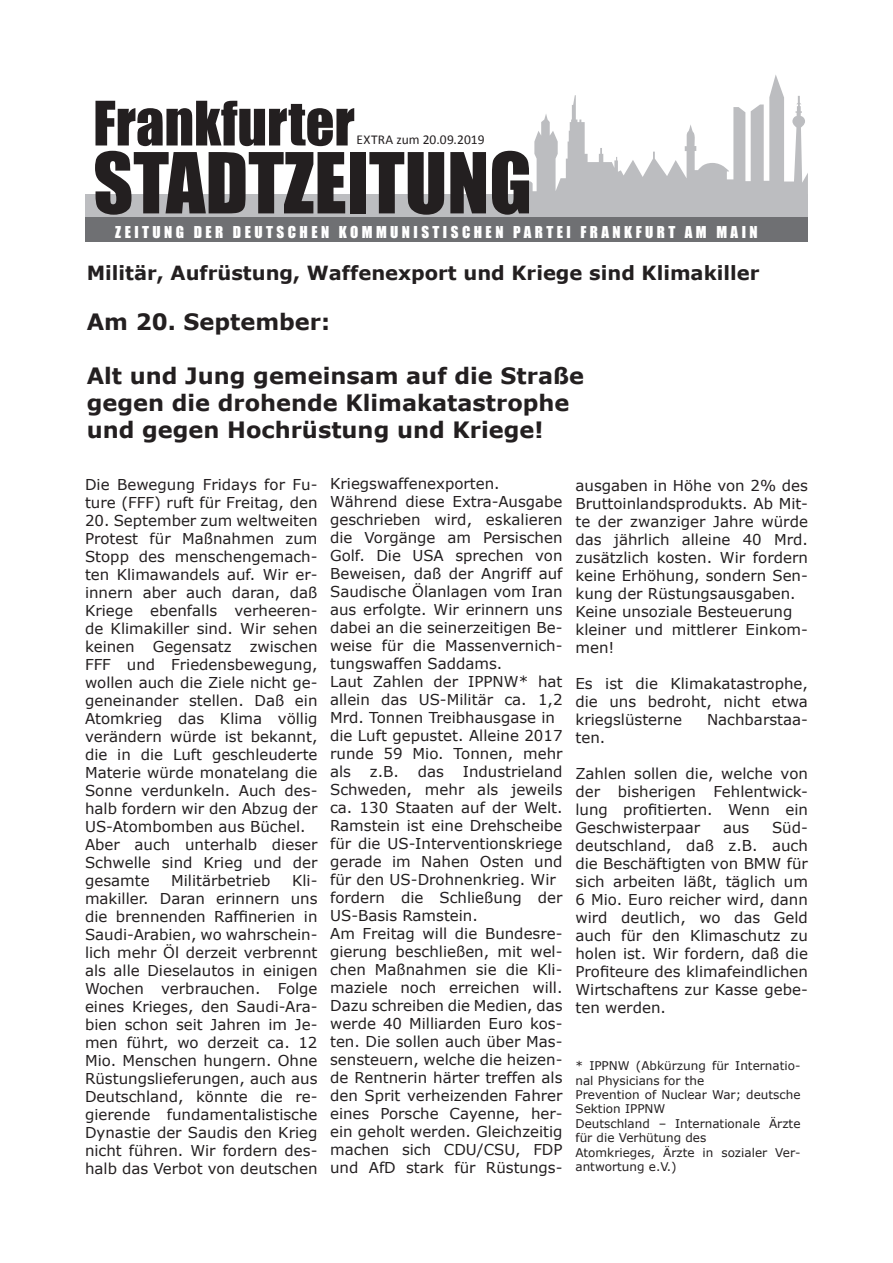
<style>
.page{position:relative;width:893px;height:1263px;background:#fff}
.page>*{position:absolute;margin:0;border:0;box-sizing:border-box;transform-origin:0 0}
.t1{font:77.55px "Impact";color:#231f20}
.t2{font:56.55px "Impact";color:#231f20}
.t3{font:700 22.5px "Verdana";color:#231f20}
.t4{font:700 19.5px "Verdana";color:#231f20}
.t5{font:15px/18px "Verdana";color:#231f20;text-align:justify}
.t6{font:15px "Impact";letter-spacing:.23em;color:#fff}
.Fließtext{font:13.5px "Calibri";letter-spacing:.005em;color:#231f20}
.t7{font:12px/14.4px "Verdana";color:#231f20}
</style>
<div class="page">
<svg style="left:527px;top:75px;width:281px;height:119px"></svg>
<div style="left:85px;top:194px;width:723px;height:23px;background:#bcbdc0"></div>
<div style="left:85px;top:217px;width:723px;height:25px;background:#6f7073"></div>
<p class="t2" style="left:93px;top:79px;width:263px">Frankfurter</p>
<p class="t1" style="left:93px;top:123px;width:440px">STADTZEITUNG</p>
<p class="t6" style="left:115px;top:221px;width:644px">ZEITUNG DER DEUTSCHEN KOMMUNISTISCHEN PARTEI FRANKFURT AM MAIN</p>
<p class="Fließtext" style="left:357px;top:131px;width:130px">EXTRA zum 20.09.2019</p>
<p class="t4" style="left:87px;top:259px;width:674px">Militär, Aufrüstung, Waffenexport und Kriege sind Klimakiller</p>
<p class="t3" style="left:87px;top:306px;width:245px">Am 20. September:</p>
<p class="t3" style="left:87px;top:360px;width:499px">Alt und Jung gemeinsam auf die Straße</p>
<p class="t3" style="left:87px;top:387px;width:484px">gegen die drohende Klimakatastrophe</p>
<p class="t3" style="left:87px;top:414px;width:458px">und gegen Hochrüstung und Kriege!</p>
<p class="t5" style="left:330px;top:474px;width:171px">Kriegswaffenexporten.</p>
<p class="t5" style="left:330px;top:492px;width:234px">Während diese Extra-Ausgabe geschrieben wird, eskalieren die Vorgänge am Persischen Golf. Die USA sprechen von Beweisen, daß der Angriff auf Saudische Ölanlagen vom Iran aus erfolgte. Wir erinnern uns dabei an die seinerzeitigen Be&shy;weise für die Massenvernich&shy;tungswaffen Saddams.</p>
<p class="t5" style="left:330px;top:672px;width:234px">Laut Zahlen der IPPNW* hat allein das US-Militär ca. 1,2<br>Mrd. Tonnen Treibhausgase in</p>
<p class="t5" style="left:330px;top:726px;width:234px">die Luft gepustet. Alleine 2017 runde 59 Mio. Tonnen, mehr als</p>
<p class="t5" style="left:85px;top:475px;width:234px">Die Bewegung Fridays for Fu&shy;ture (FFF) ruft für Freitag, den</p>
<p class="t5" style="left:85px;top:511px;width:234px">20. September zum weltweiten Protest für Maßnahmen zum Stopp des menschengemach&shy;ten Klimawandels auf. Wir er&shy;innern aber auch daran, daß Kriege ebenfalls verheeren&shy;de Klimakiller sind. Wir sehen keinen Gegensatz zwischen FFF und Friedensbewegung, wollen auch die Ziele nicht ge&shy;geneinander stellen. Daß ein Atomkrieg das Klima völlig verändern würde ist bekannt, die in die Luft geschleuderte Materie würde monatelang die Sonne verdunkeln. Auch des&shy;halb fordern wir den Abzug der US-Atombomben aus Büchel.</p>
<p class="t5" style="left:85px;top:835px;width:234px">Aber auch unterhalb dieser Schwelle sind Krieg und der gesamte</p>
<p class="t5" style="left:575px;top:476px;width:234px">ausgaben in Höhe von 2% des Bruttoinlandsprodukts. Ab Mit&shy;te der zwanziger Jahre würde das jährlich alleine 40 Mrd. zusätzlich kosten. Wir fordern keine Erhöhung, sondern Sen&shy;kung der Rüstungsausgaben.</p>
<p class="t5" style="left:575px;top:602px;width:218px">Keine unsoziale Besteuerung</p>
<p class="t5" style="left:575px;top:620px;width:234px">kleiner und mittlerer Einkom&shy;men!</p>
<p class="t5" style="left:575px;top:674px;width:234px">Es ist die Klimakatastrophe, die uns bedroht, nicht etwa kriegslüsterne</p>
<p class="t5" style="left:707px;top:710px;width:102px">Nachbarstaa-</p>
<p class="t5" style="left:575px;top:728px;width:31px">ten.</p>
<p class="t5" style="left:575px;top:764px;width:234px">Zahlen sollen die, welche von der bisherigen Fehlentwick&shy;lung profitierten. Wenn ein Geschwisterpaar</p>
<p class="t5" style="left:330px;top:762px;width:234px;text-indent:133px">Industrieland Schweden, mehr als jeweils ca. 130 Staaten auf der Welt.<br>Ramstein ist eine Drehscheibe für die US-Interventionskriege gerade im Nahen Osten und für den US-Drohnenkrieg. Wir</p>
<p class="t5" style="left:330px;top:888px;width:234px">fordern die Schließung der<br>US-Basis Ramstein.</p>
<p class="t5" style="left:330px;top:924px;width:234px">Am Freitag will die Bundesre&shy;gierung beschließen, mit wel&shy;chen Maßnahmen sie die Kli&shy;maziele noch erreichen will.<br>Dazu schreiben die Medien, das werde 40 Milliarden Euro kos&shy;ten. Die sollen auch über Mas&shy;sensteuern, welche die heizen&shy;de Rentnerin härter treffen als den Sprit verheizenden Fahrer eines Porsche Cayenne, her&shy;ein geholt werden. Gleichzeitig machen sich CDU/CSU, FDP und AfD stark für Rüstungs-</p>
<p class="t5" style="left:370px;top:762px;width:30px">z.B.</p>
<p class="t5" style="left:418px;top:762px;width:28px">das</p>
<p class="t5" style="left:575px;top:818px;width:234px;text-indent:197px">Süd&shy;deutschland, daß z.B. auch die Beschäftigten von BMW für sich arbeiten läßt, täglich um 6 Mio. Euro reicher wird, dann wird deutlich, wo das Geld auch für den Klimaschutz zu holen ist. Wir fordern, daß die Profiteure des klimafeindlichen Wirtschaftens zur Kasse gebe&shy;ten werden.</p>
<p class="t5" style="left:723px;top:818px;width:28px">aus</p>
<p class="t5" style="left:85px;top:871px;width:234px;text-indent:207px">Kli&shy;makiller. Daran erinnern uns die brennenden Raffinerien in Saudi-Arabien, wo wahrschein&shy;lich mehr Öl derzeit verbrennt als alle Dieselautos in einigen Wochen verbrauchen. Folge eines Krieges, den Saudi-Ara&shy;bien schon seit Jahren im Je&shy;men führt, wo derzeit ca. 12<br>Mio. Menschen hungern. Ohne Rüstungslieferungen, auch aus Deutschland, könnte die re&shy;gierende fundamentalistische Dynastie der Saudis den Krieg nicht führen. Wir fordern des&shy;halb das Verbot von deutschen</p>
<p class="t5" style="left:171px;top:871px;width:101px">Militärbetrieb</p>
<p class="t7" style="left:575px;top:1058px;width:226px">* IPPNW (Abkürzung für Internatio&shy;nal Physicians for the</p>
<p class="t7" style="left:575px;top:1087px;width:227px">Prevention of Nuclear War; deutsche<br>Sektion IPPNW</p>
<p class="t7" style="left:575px;top:1116px;width:227px">Deutschland – Internationale Ärzte für die Verhütung des</p>
<p class="t7" style="left:575px;top:1145px;width:226px">Atomkrieges, Ärzte in sozialer Ver&shy;antwortung e.V.)</p>
</div>
